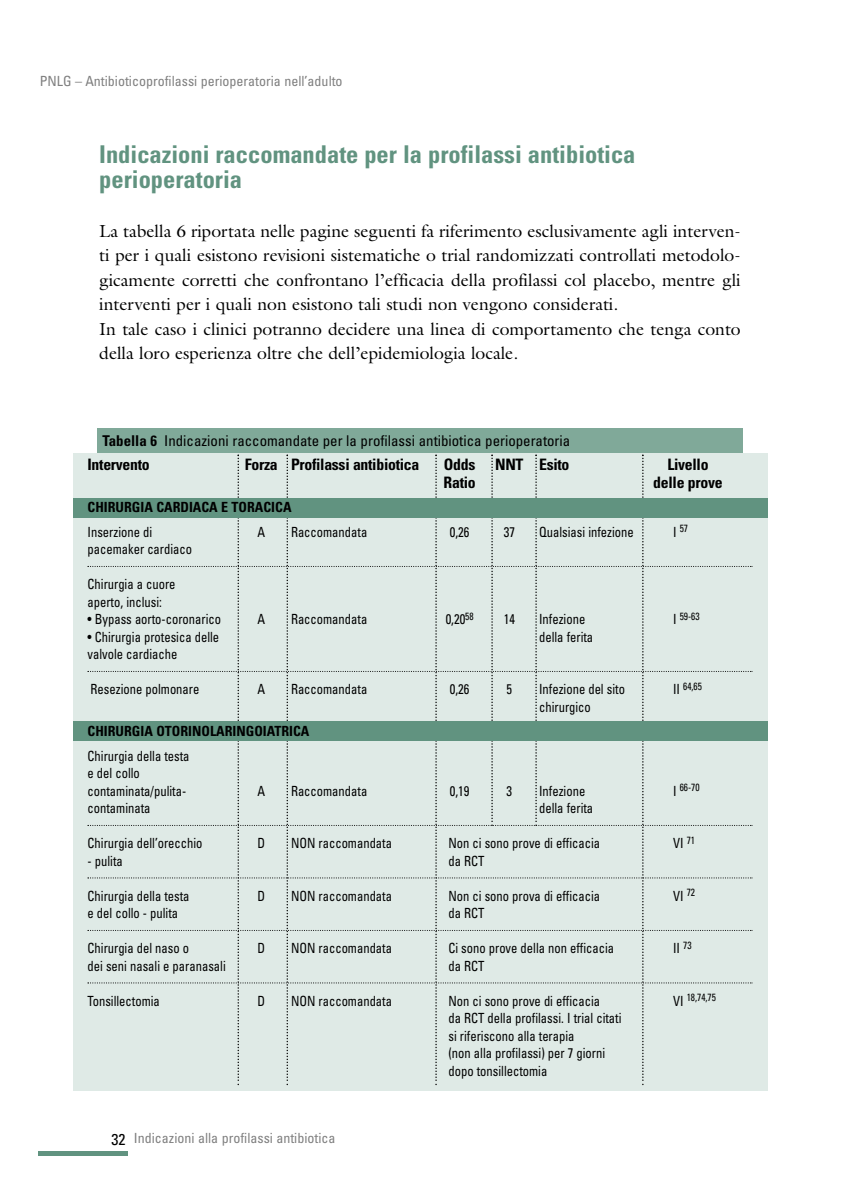
<style>
.page{position:relative;width:842px;height:1190px;background:#fff}
.page>*{position:absolute;margin:0;border:0;box-sizing:border-box;transform-origin:0 0}
.t1{font:700 condensed 24.5px/24.5px "Univers";color:#619380}
.t2{font:17.5px/24.5px "Galliard";color:#000}
.t3{font:700 condensed 15.75px "Univers";letter-spacing:-.02em;color:#000}
.t4{font:condensed 14.88px "Univers";color:#000}
.t5{font:condensed 14px/17.5px "Univers";color:#000;scale:.9 1}
.t6{font:condensed 14px "Univers";color:#808080}
.t7{font:700 condensed 14px "Univers";color:#000}
.t8{font:condensed 10.5px "Univers";color:#000;scale:.9 1}
.s1{font-weight:700}
.s2{font-size:14px}
.s3{font-size:15.75px;color:#000}
</style>
<div class="page">
<div style="left:38px;top:1151px;width:89px;height:5px;background:#619380"></div>
<div style="left:73px;top:453px;width:694px;height:638px;background:#dfeae6"></div>
<div style="left:73px;top:498px;width:694px;height:20px;background:#619380"></div>
<div style="left:73px;top:721px;width:694px;height:20px;background:#619380"></div>
<svg style="left:88px;top:455px;width:664px;height:630px"></svg>
<div style="left:97px;top:428px;width:645px;height:25px;background:#80a999"></div>
<p class="t6" style="left:40px;top:76px;width:304px">PNLG – Antibioticoprofilassi perioperatoria nell’adulto</p>
<h1 class="t1" style="left:99px;top:145px;width:538px">Indicazioni raccomandate per la profilassi antibiotica perioperatoria</h1>
<p class="t2" style="left:99px;top:220px;width:643px">La tabella 6 riportata nelle pagine seguenti fa riferimento esclusivamente agli interven&shy;ti per i quali esistono revisioni sistematiche o trial randomizzati controllati metodolo&shy;gicamente corretti che confrontano l’efficacia della profilassi col placebo, mentre gli interventi per i quali non esistono tali studi non vengono considerati.<br>In tale caso i clinici potranno decidere una linea di comportamento che tenga conto della loro esperienza oltre che dell’epidemiologia locale.</p>
<p class="t4" style="left:102px;top:436px;width:469px"><span class="s1">Tabella 6</span> Indicazioni raccomandate per la profilassi antibiotica perioperatoria</p>
<p class="t3" style="left:88px;top:459px;width:64px">Intervento</p>
<p class="t3" style="left:245px;top:459px;width:176px">Forza Profilassi antibiotica</p>
<p class="t3" style="left:444px;top:459px;width:127px">Odds NNT Esito</p>
<p class="t3" style="left:667px;top:459px;width:43px">Livello</p>
<p class="t3" style="left:444px;top:477px;width:34px">Ratio</p>
<p class="t3" style="left:653px;top:477px;width:71px">delle prove</p>
<p class="t7" style="left:88px;top:502px;width:205px">CHIRURGIA CARDIACA E TORACICA</p>
<p class="t5" style="left:88px;top:524px;width:73px">Inserzione di</p>
<p class="t5" style="left:257px;top:524px;width:10px">A</p>
<p class="t5" style="left:291px;top:524px;width:86px">Raccomandata</p>
<p class="t5" style="left:450px;top:524px;width:23px">0,26</p>
<p class="t5" style="left:504px;top:524px;width:14px">37</p>
<p class="t5" style="left:539px;top:524px;width:107px">Qualsiasi infezione</p>
<p class="t8" style="left:673px;top:525px;width:18px"><span class="s2">I</span> 57</p>
<p class="t5" style="left:88px;top:542px;width:118px">pacemaker cardiaco</p>
<p class="t5" style="left:88px;top:577px;width:99px">Chirurgia a cuore aperto, inclusi:</p>
<p class="t5" style="left:88px;top:612px;width:150px">• Bypass aorto-coronarico</p>
<p class="t5" style="left:257px;top:612px;width:10px">A</p>
<p class="t5" style="left:291px;top:612px;width:86px">Raccomandata</p>
<p class="t5" style="left:446px;top:612px;width:33px">0,20<sup>58</sup></p>
<p class="t5" style="left:504px;top:612px;width:14px">14</p>
<p class="t5" style="left:539px;top:612px;width:53px">Infezione</p>
<p class="t8" style="left:673px;top:612px;width:31px"><span class="s2">I</span> 59-63</p>
<p class="t5" style="left:88px;top:629px;width:148px">• Chirurgia protesica delle</p>
<p class="t5" style="left:539px;top:629px;width:62px">della ferita</p>
<p class="t5" style="left:88px;top:647px;width:101px">valvole cardiache</p>
<p class="t5" style="left:91px;top:682px;width:122px">Resezione polmonare</p>
<p class="t5" style="left:257px;top:682px;width:10px">A</p>
<p class="t5" style="left:291px;top:682px;width:86px">Raccomandata</p>
<p class="t5" style="left:450px;top:682px;width:23px">0,26</p>
<p class="t5" style="left:506px;top:682px;width:8px">5</p>
<p class="t5" style="left:539px;top:682px;width:97px">Infezione del sito</p>
<p class="t8" style="left:673px;top:682px;width:34px"><span class="s2">II</span> 64,65</p>
<p class="t5" style="left:539px;top:699px;width:59px">chirurgico</p>
<p class="t7" style="left:88px;top:726px;width:223px">CHIRURGIA OTORINOLARINGOIATRICA</p>
<p class="t5" style="left:88px;top:748px;width:115px">Chirurgia della testa e del collo contaminata/pulita-</p>
<p class="t5" style="left:257px;top:783px;width:10px">A</p>
<p class="t5" style="left:291px;top:783px;width:86px">Raccomandata</p>
<p class="t5" style="left:450px;top:783px;width:23px">0,19</p>
<p class="t5" style="left:506px;top:783px;width:8px">3</p>
<p class="t5" style="left:539px;top:783px;width:53px">Infezione</p>
<p class="t8" style="left:673px;top:784px;width:31px"><span class="s2">I</span> 66-70</p>
<p class="t5" style="left:88px;top:801px;width:71px">contaminata</p>
<p class="t5" style="left:539px;top:801px;width:62px">della ferita</p>
<p class="t5" style="left:88px;top:836px;width:129px">Chirurgia dell’orecchio</p>
<p class="t5" style="left:257px;top:836px;width:10px">D</p>
<p class="t5" style="left:291px;top:836px;width:114px">NON raccomandata</p>
<p class="t5" style="left:448px;top:836px;width:170px">Non ci sono prove di efficacia</p>
<p class="t5" style="left:673px;top:836px;width:26px">VI <sup>71</sup></p>
<p class="t5" style="left:88px;top:853px;width:41px">- pulita</p>
<p class="t5" style="left:448px;top:853px;width:41px">da RCT</p>
<p class="t5" style="left:88px;top:888px;width:115px">Chirurgia della testa</p>
<p class="t5" style="left:257px;top:888px;width:10px">D</p>
<p class="t5" style="left:291px;top:888px;width:114px">NON raccomandata</p>
<p class="t5" style="left:448px;top:888px;width:170px">Non ci sono prova di efficacia</p>
<p class="t5" style="left:673px;top:888px;width:26px">VI <sup>72</sup></p>
<p class="t5" style="left:88px;top:906px;width:102px">e del collo - pulita</p>
<p class="t5" style="left:448px;top:906px;width:41px">da RCT</p>
<p class="t5" style="left:88px;top:941px;width:114px">Chirurgia del naso o</p>
<p class="t5" style="left:257px;top:941px;width:10px">D</p>
<p class="t5" style="left:291px;top:941px;width:114px">NON raccomandata</p>
<p class="t5" style="left:448px;top:941px;width:186px">Ci sono prove della non efficacia</p>
<p class="t5" style="left:673px;top:941px;width:22px">II <sup>73</sup></p>
<p class="t5" style="left:88px;top:958px;width:155px">dei seni nasali e paranasali</p>
<p class="t5" style="left:448px;top:958px;width:41px">da RCT</p>
<p class="t5" style="left:88px;top:993px;width:82px">Tonsillectomia</p>
<p class="t5" style="left:257px;top:993px;width:10px">D</p>
<p class="t5" style="left:291px;top:993px;width:114px">NON raccomandata</p>
<p class="t5" style="left:448px;top:993px;width:170px">Non ci sono prove di efficacia</p>
<p class="t8" style="left:673px;top:994px;width:49px"><span class="s2">VI</span> 18,74,75</p>
<p class="t5" style="left:448px;top:1011px;width:194px">da RCT della profilassi. I trial citati si riferiscono alla terapia<br>(non alla profilassi) per 7 giorni dopo tonsillectomia</p>
<p class="t6" style="left:111px;top:1133px;width:225px"><span class="s3">32</span> Indicazioni alla profilassi antibiotica</p>
</div>
